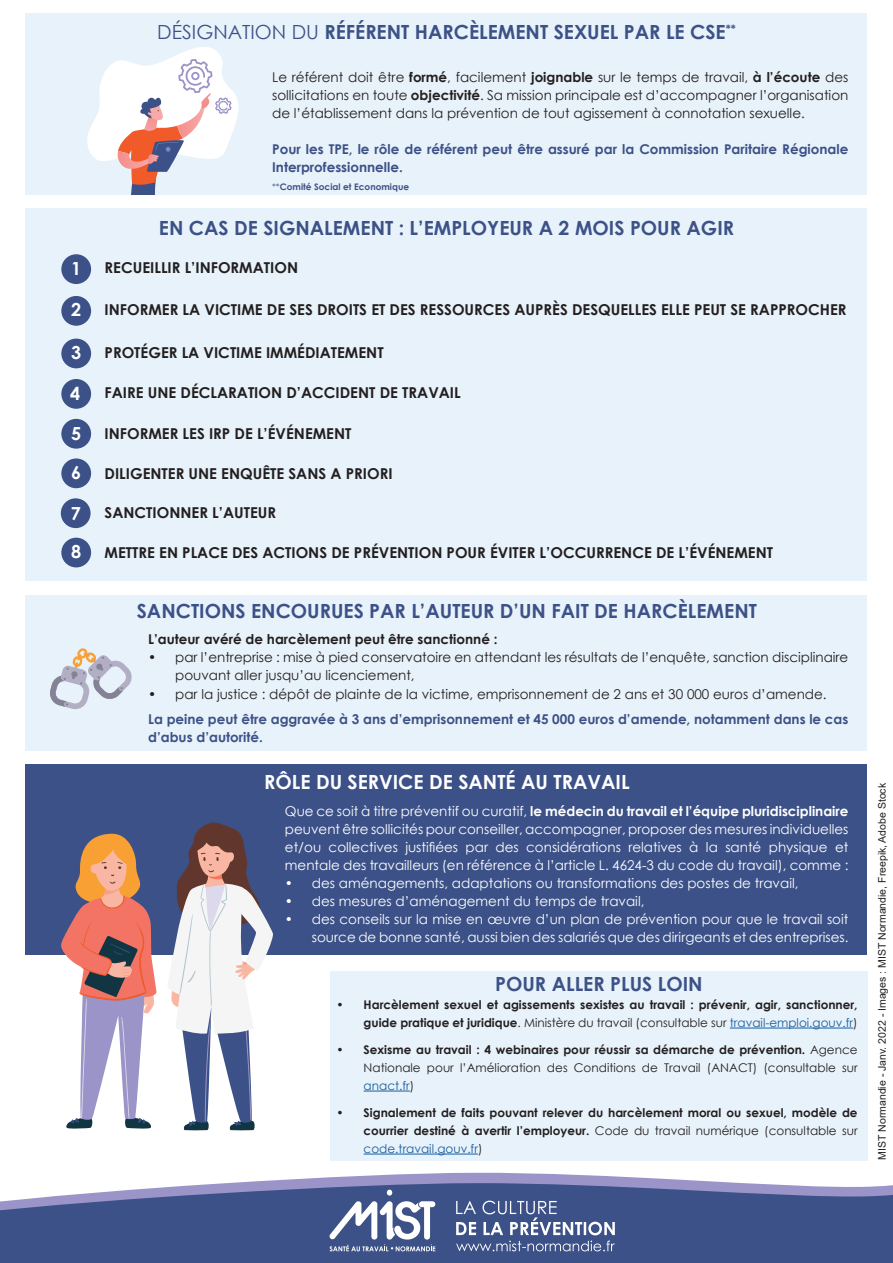
<style>
.page{position:relative;width:893px;height:1263px;background:#fff}
.page>*{position:absolute;margin:0;border:0;box-sizing:border-box;transform-origin:0 0}
.t1{font:700 19.5px "Century Gothic";color:#3c5187}
.t2{font:700 19.5px "Century Gothic";color:#fff}
.t3{font:700 18px "Century Gothic";color:#fff}
.t4{font:700 15px "Century Gothic";color:#231f20}
.t5{font:13.5px/18px "Century Gothic";color:#fff;text-align:justify}
.t6{font:13.5px/18px "Century Gothic";color:#231f20;text-align:justify}
.t7{font:700 13.5px/18px "Century Gothic";color:#3c5187}
.t8{font:700 13.5px "Century Gothic";color:#231f20}
.t9{font:700 12px/18px "Century Gothic";color:#231f20;text-align:right}
.t10{font:12px/18px "Century Gothic";color:#231f20;text-align:justify}
.t11{font:10.5px "Arial";color:#231f20}
.t12{font:700 9px "Century Gothic";color:#3c5187}
.s1{font-weight:400}
.s2{font-weight:700}
.s3{font-weight:400;color:#175d9e}
.s4{color:#175d9e}
</style>
<div class="page">
<svg style="left:300px;top:1172px;width:365px;height:7px;fill:#9e99ca"></svg>
<svg style="left:0;top:1179px;width:893px;height:84px;background:#546496"></svg>
<svg style="left:387px;top:1189px;width:5px;height:6px"></svg>
<svg style="left:329px;top:1201px;width:106px;height:50px"></svg>
<svg style="left:456px;top:1200px;width:159px;height:51px;background:#62739e"></svg>
<div style="left:26px;top:14px;width:841px;height:181px;background:#e8f2fa"></div>
<div style="left:26px;top:208px;width:841px;height:373px;background:#e8f2fa"></div>
<div style="left:26px;top:764px;width:841px;height:190px;background:#3c5187"></div>
<div style="left:330px;top:971px;width:537px;height:190px;background:#e8f2fa"></div>
<hr style="left:730px;top:1028px;width:123px;height:1px;background:#175d9e">
<hr style="left:364px;top:1091px;width:46px;height:1px;background:#175d9e">
<hr style="left:364px;top:1154px;width:114px;height:1px;background:#175d9e">
<svg style="left:87px;top:47px;width:152px;height:148px"></svg>
<svg style="left:61px;top:833px;width:96px;height:296px"></svg>
<svg style="left:167px;top:822px;width:107px;height:308px"></svg>
<div style="left:61px;top:254px;width:30px;height:30px;background:#3c5187;border-radius:50%"></div>
<div style="left:61px;top:296px;width:30px;height:30px;background:#3c5187;border-radius:50%"></div>
<div style="left:61px;top:339px;width:30px;height:29px;background:#3c5187;border-radius:50%"></div>
<div style="left:61px;top:379px;width:30px;height:30px;background:#3c5187;border-radius:50%"></div>
<div style="left:61px;top:419px;width:30px;height:30px;background:#3c5187;border-radius:50%"></div>
<div style="left:61px;top:458px;width:30px;height:30px;background:#3c5187;border-radius:50%"></div>
<div style="left:61px;top:498px;width:30px;height:30px;background:#3c5187;border-radius:50%"></div>
<div style="left:61px;top:538px;width:30px;height:29px;background:#3c5187;border-radius:50%"></div>
<div style="left:26px;top:595px;width:841px;height:155px;background:#e8f2fa"></div>
<svg style="left:50px;top:648px;width:82px;height:61px"></svg>
<p class="t3" style="left:71px;top:255px;width:12px">1</p>
<p class="t3" style="left:71px;top:296px;width:12px">2</p>
<p class="t3" style="left:71px;top:339px;width:12px">3</p>
<p class="t3" style="left:70px;top:379px;width:12px">4</p>
<p class="t3" style="left:71px;top:420px;width:12px">5</p>
<p class="t3" style="left:71px;top:459px;width:12px">6</p>
<p class="t3" style="left:71px;top:500px;width:12px">7</p>
<p class="t3" style="left:71px;top:538px;width:12px">8</p>
<p class="t1" style="left:157px;top:17px;width:580px"><span class="s1">DÉSIGNATION DU</span> RÉFÉRENT HARCÈLEMENT SEXUEL PAR LE CSE<sup>**</sup></p>
<p class="t6" style="left:272px;top:68px;width:578px">Le référent doit être <span class="s2">formé</span>, facilement <span class="s2">joignable</span> sur le temps de travail, <span class="s2">à l’écoute</span> des sollicitations en toute <span class="s2">objectivité</span>. Sa mission principale est d’accompagner l’organisation de l’établissement dans la prévention de tout agissement à connotation sexuelle.</p>
<p class="t7" style="left:272px;top:140px;width:578px">Pour les TPE, le rôle de référent peut être assuré par la Commission Paritaire Régionale<br>Interprofessionnelle.</p>
<p class="t12" style="left:272px;top:180px;width:139px"><span class="s1">**</span>Comité Social et Economique</p>
<p class="t1" style="left:159px;top:213px;width:577px">EN CAS DE SIGNALEMENT : L’EMPLOYEUR A 2 MOIS POUR AGIR</p>
<p class="t4" style="left:105px;top:256px;width:195px">RECUEILLIR L’INFORMATION</p>
<p class="t4" style="left:105px;top:298px;width:743px">INFORMER LA VICTIME DE SES DROITS ET DES RESSOURCES AUPRÈS DESQUELLES ELLE PEUT SE RAPPROCHER</p>
<p class="t4" style="left:105px;top:341px;width:280px">PROTÉGER LA VICTIME IMMÉDIATEMENT</p>
<p class="t4" style="left:105px;top:382px;width:358px">FAIRE UNE DÉCLARATION D’ACCIDENT DE TRAVAIL</p>
<p class="t4" style="left:105px;top:422px;width:248px">INFORMER LES IRP DE L’ÉVÉNEMENT</p>
<p class="t4" style="left:105px;top:462px;width:289px">DILIGENTER UNE ENQUÊTE SANS A PRIORI</p>
<p class="t4" style="left:105px;top:501px;width:173px">SANCTIONNER L’AUTEUR</p>
<p class="t4" style="left:105px;top:542px;width:670px">METTRE EN PLACE DES ACTIONS DE PRÉVENTION POUR ÉVITER L’OCCURRENCE DE L’ÉVÉNEMENT</p>
<p class="t1" style="left:137px;top:597px;width:622px">SANCTIONS ENCOURUES PAR L’AUTEUR D’UN FAIT DE HARCÈLEMENT</p>
<p class="t8" style="left:148px;top:629px;width:351px">L’auteur avéré de harcèlement peut être sanctionné :</p>
<p class="t6" style="left:175px;top:648px;width:675px;text-indent:-27px">• par l’entreprise : mise à pied conservatoire en attendant les résultats de l’enquête, sanction disciplinaire pouvant aller jusqu’au licenciement,</p>
<p class="t6" style="left:148px;top:684px;width:680px">• par la justice : dépôt de plainte de la victime, emprisonnement de 2 ans et 30 000 euros d’amende.</p>
<p class="t7" style="left:148px;top:709px;width:702px">La peine peut être aggravée à 3 ans d’emprisonnement et 45 000 euros d’amende, notamment dans le cas d’abus d’autorité.</p>
<p class="t2" style="left:264px;top:767px;width:367px">RÔLE DU SERVICE DE SANTÉ AU TRAVAIL</p>
<p class="t5" style="left:285px;top:802px;width:565px">Que ce soit à titre préventif ou curatif, <span class="s2">le médecin du travail et l’équipe pluridisciplinaire </span>peuvent être sollicités pour conseiller, accompagner, proposer des mesures individuelles et/ou collectives justifiées par des considérations relatives à la santé physique et mentale des travailleurs (en référence à l’article L. 4624-3 du code du travail), comme :</p>
<p class="t5" style="left:285px;top:874px;width:515px">• des aménagements, adaptations ou transformations des postes de travail,</p>
<p class="t5" style="left:285px;top:892px;width:361px">• des mesures d’aménagement du temps de travail,</p>
<p class="t5" style="left:285px;top:910px;width:565px;text-align:right">• des conseils sur la mise en œuvre d’un plan de prévention pour que le travail soit source de bonne santé, aussi bien des salariés que des dirirgeants et des entreprises.</p>
<p class="t1" style="left:495px;top:969px;width:209px">POUR ALLER PLUS LOIN</p>
<p class="t9" style="left:337px;top:995px;width:522px">• Harcèlement sexuel et agissements sexistes au travail : prévenir, agir, sanctionner, guide pratique et juridique<span class="s1">. Ministère du travail (consultable sur</span> <span class="s3">travail-emploi.gouv.fr</span><span class="s1">)</span></p>
<p class="t10" style="left:364px;top:1040px;width:495px;text-indent:-27px"><span class="s2">• Sexisme au travail : 4 webinaires pour réussir sa démarche de prévention.</span> Agence Nationale pour l’Amélioration des Conditions de Travail (ANACT) (consultable sur <span class="s4">anact.fr</span>)</p>
<p class="t9" style="left:364px;top:1103px;width:495px;text-align:justify;text-indent:-27px">• Signalement de faits pouvant relever du harcèlement moral ou sexuel, modèle de courrier destiné à avertir l’employeur. <span class="s1">Code du travail numérique (consultable sur </span><span class="s3">code.travail.gouv.fr</span><span class="s1">)</span></p>
<p class="t11" style="left:875px;top:1159px;width:378px;rotate:-90deg">MIST Normandie - Janv. 2022 - Images : MIST Normandie, Freepik, Adobe Stock</p>
</div>
